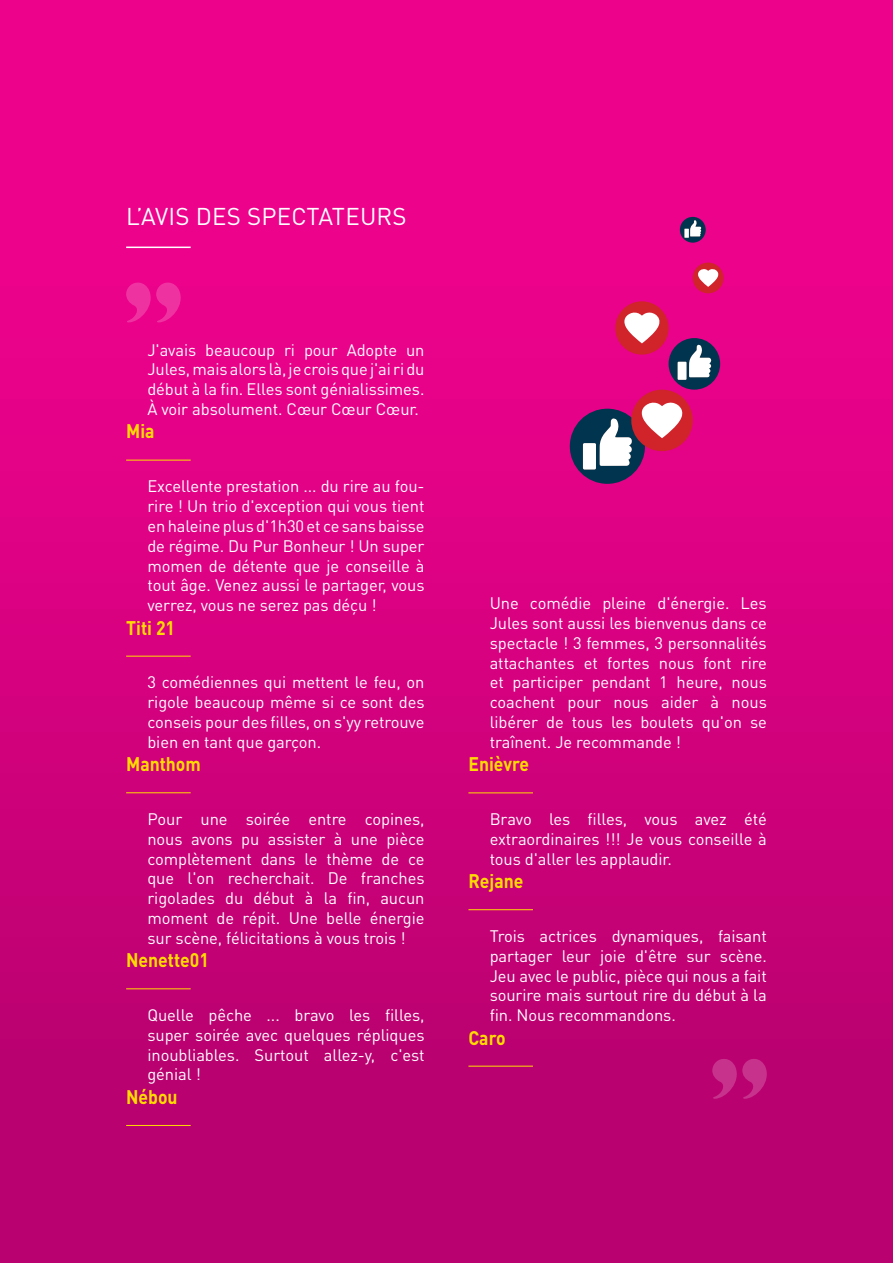
<style>
.page{position:relative;width:893px;height:1263px;background:#fff}
.page>*{position:absolute;margin:0;border:0;box-sizing:border-box;transform-origin:0 0}
.t1{font:24px "DINOT";letter-spacing:.01em;color:#fff}
.t2{font:700 19.5px "DINOT";color:#ffdc01;scale:.9 1}
.t3{font:16.5px/19.8px "DINOT";letter-spacing:-.005em;color:#fff;text-align:justify}
</style>
<div class="page">
<div style="left:0;top:0;width:893px;height:1263px;background:linear-gradient(to bottom,#f70291,#b5016d)"></div>
<div style="left:570px;top:409px;width:75px;height:75px;background:#00344f;border-radius:50%"></div>
<svg style="left:583px;top:418px;width:49px;height:52px"></svg>
<div style="left:669px;top:338px;width:51px;height:52px;background:#00344f;border-radius:50%"></div>
<svg style="left:678px;top:345px;width:33px;height:35px"></svg>
<svg style="left:680px;top:217px;width:26px;height:26px"></svg>
<svg style="left:684px;top:220px;width:17px;height:18px"></svg>
<div style="left:631px;top:390px;width:62px;height:61px;background:#d1232a;border-radius:50%"></div>
<svg style="left:642px;top:402px;width:41px;height:36px"></svg>
<div style="left:693px;top:263px;width:30px;height:30px;background:#d1232a;border-radius:50%"></div>
<svg style="left:698px;top:269px;width:20px;height:18px"></svg>
<div style="left:615px;top:301px;width:54px;height:54px;background:#d1232a;border-radius:50%"></div>
<svg style="left:624px;top:312px;width:36px;height:31px"></svg>
<svg style="left:712px;top:1058px;width:60px;height:41px;background:#c0197d"></svg>
<hr style="left:126px;top:247px;width:65px;height:1px;background:#fff">
<hr style="left:126px;top:460px;width:65px;height:1px;background:#ffdc01">
<hr style="left:126px;top:656px;width:65px;height:1px;background:#ffdc01">
<hr style="left:126px;top:792px;width:65px;height:1px;background:#ffdc01">
<hr style="left:126px;top:988px;width:65px;height:1px;background:#ffdc01">
<hr style="left:126px;top:1125px;width:65px;height:1px;background:#ffdc01">
<svg style="left:126px;top:282px;width:60px;height:40px;background:#ec1a95"></svg>
<hr style="left:468px;top:792px;width:65px;height:1px;background:#ffdc01">
<hr style="left:468px;top:909px;width:65px;height:1px;background:#ffdc01">
<hr style="left:468px;top:1066px;width:65px;height:1px;background:#ffdc01">
<h1 class="t1" style="left:126px;top:200px;width:282px">L’AVIS DES SPECTATEURS</h1>
<p class="t3" style="left:147px;top:339px;width:279px">J'avais beaucoup ri pour Adopte un Jules, mais alors là, je crois que j'ai ri du début à la fin. Elles sont génialissimes.<br>À voir absolument. Cœur Cœur Cœur.</p>
<p class="t2" style="left:126px;top:418px;width:33px">Mia</p>
<p class="t3" style="left:147px;top:476px;width:279px">Excellente prestation ... du rire au fou&shy;rire ! Un trio d'exception qui vous tient en haleine plus d'1h30 et ce sans baisse de régime. Du Pur Bonheur ! Un super momen de détente que je conseille à tout âge. Venez aussi le partager, vous verrez, vous ne serez pas déçu !</p>
<p class="t2" style="left:126px;top:614px;width:56px">Titi 21</p>
<p class="t3" style="left:147px;top:672px;width:279px">3 comédiennes qui mettent le feu, on rigole beaucoup même si ce sont des conseis pour des filles, on s'yy retrouve bien en tant que garçon.</p>
<p class="t2" style="left:126px;top:751px;width:85px">Manthom</p>
<p class="t3" style="left:147px;top:808px;width:279px">Pour une soirée entre copines, nous avons pu assister à une pièce complètement dans le thème de ce que l'on recherchait. De franches rigolades du début à la fin, aucun moment de répit. Une belle énergie sur scène, félicitations à vous trois !</p>
<p class="t2" style="left:126px;top:947px;width:93px">Nenette01</p>
<p class="t3" style="left:147px;top:1004px;width:279px">Quelle pêche ... bravo les filles, super soirée avec quelques répliques inoubliables. Surtout allez-y, c'est génial !</p>
<p class="t2" style="left:126px;top:1083px;width:59px">Nébou</p>
<p class="t3" style="left:490px;top:593px;width:279px">Une comédie pleine d'énergie. Les Jules sont aussi les bienvenus dans ce spectacle ! 3 femmes, 3 personnalités attachantes et fortes nous font rire et participer pendant 1 heure, nous coachent pour nous aider à nous libérer de tous les boulets qu'on se traînent. Je recommande !</p>
<p class="t2" style="left:468px;top:751px;width:69px">Enièvre</p>
<p class="t3" style="left:490px;top:808px;width:279px">Bravo les filles, vous avez été extraordinaires !!! Je vous conseille à tous d'aller les applaudir.</p>
<p class="t2" style="left:468px;top:868px;width:63px">Rejane</p>
<p class="t3" style="left:490px;top:925px;width:279px">Trois actrices dynamiques, faisant partager leur joie d'être sur scène.<br>Jeu avec le public, pièce qui nous a fait sourire mais surtout rire du début à la fin. Nous recommandons.</p>
<p class="t2" style="left:468px;top:1024px;width:43px">Caro</p>
</div>
